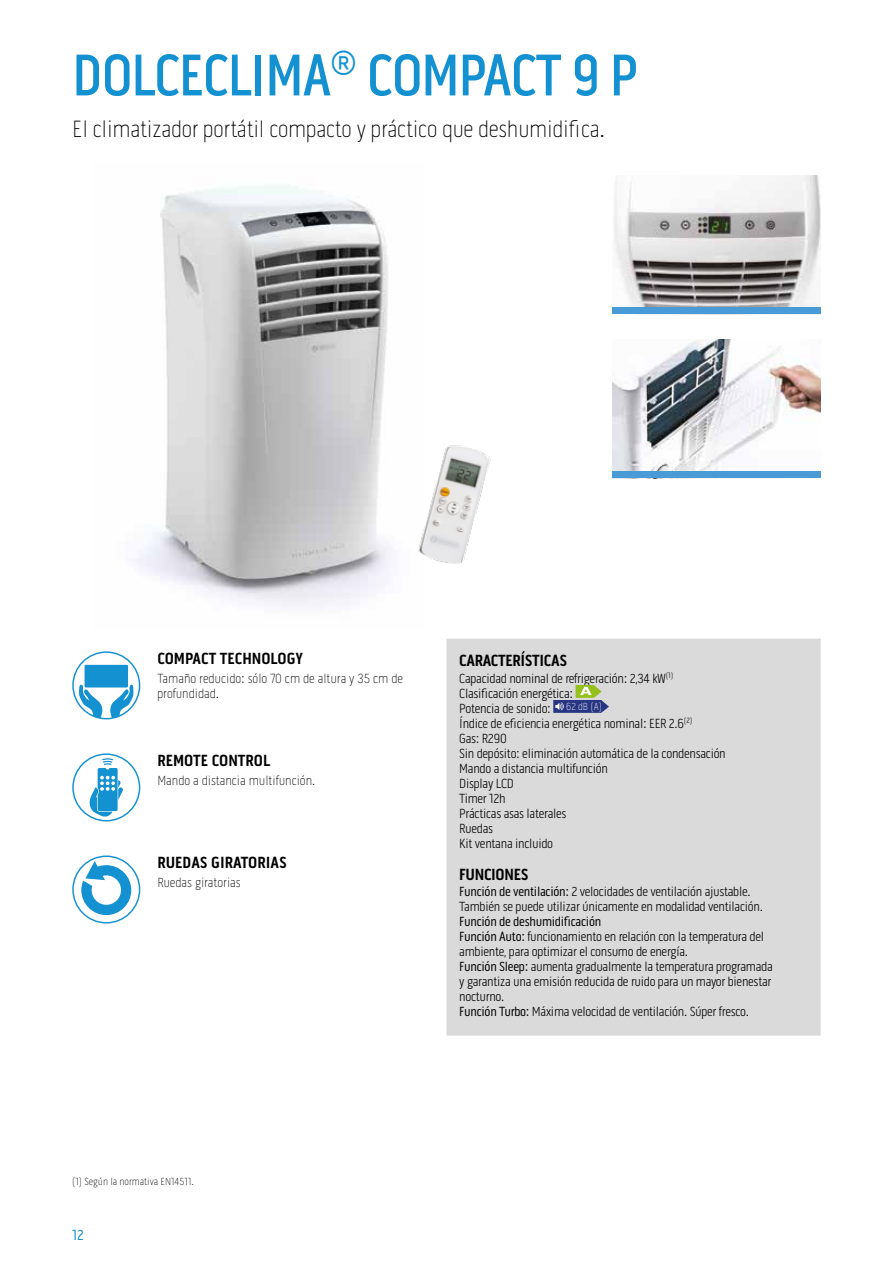
<style>
.page{position:relative;width:893px;height:1263px;background:#fff}
.page>*{position:absolute;margin:0;border:0;box-sizing:border-box;transform-origin:0 0}
.t1{font:500 60px "Pill Gothic 300 mg";letter-spacing:-.02em;color:#1391d1;scale:.95 1}
.t2{font:100 24px "Pill Gothic 300 mg";letter-spacing:-.01em;color:#000}
.t3{font:700 16.5px "Pill Gothic 300 mg";color:#000}
.t4{font:700 16.5px "Pill Gothic 300 mg";letter-spacing:-.02em;color:#000}
.t5{font:15px "Pill Gothic 300 mg";color:#1391d1}
.t6{font:300 13.5px/15px "Pill Gothic 300 mg";letter-spacing:-.02em;color:#000}
.t7{font:100 13.5px/15px "Pill Gothic 300 mg";color:#000}
.t8{font:100 10.5px "Pill Gothic 300 mg";color:#000}
.s1{font-weight:400}
</style>
<div class="page">
<img style="left:132px;top:186px;width:259px;height:422px">
<img style="left:614px;top:175px;width:207px;height:132px">
<div style="left:612px;top:307px;width:209px;height:7px;background:#499bd8"></div>
<img style="left:612px;top:339px;width:209px;height:133px">
<div style="left:612px;top:472px;width:209px;height:6px;background:#499bd8"></div>
<div style="left:85px;top:665px;width:43px;height:22px;background:#1391d1"></div>
<svg style="left:79px;top:685px;width:24px;height:34px"></svg>
<svg style="left:110px;top:685px;width:24px;height:34px"></svg>
<div style="left:72px;top:651px;width:68px;height:68px;border:1px solid #1391d1;border-radius:50%"></div>
<div style="left:72px;top:753px;width:68px;height:68px;border:1px solid #1391d1;border-radius:50%"></div>
<svg style="left:90px;top:758px;width:33px;height:59px"></svg>
<div style="left:72px;top:855px;width:68px;height:68px;border:1px solid #1391d1;border-radius:50%"></div>
<svg style="left:81px;top:861px;width:50px;height:54px"></svg>
<div style="left:446px;top:639px;width:375px;height:396px;background:#dadada"></div>
<svg style="left:553px;top:685px;width:56px;height:28px;background:#88949c"></svg>
<img style="left:418px;top:445px;width:73px;height:119px">
<h1 class="t1" style="left:72px;top:40px;width:597px">DOLCECLIMA<sup>®</sup> COMPACT 9 P</h1>
<h2 class="t2" style="left:72px;top:115px;width:534px">El climatizador portátil compacto y práctico que deshumidifica.</h2>
<p class="t3" style="left:157px;top:648px;width:147px">COMPACT TECHNOLOGY</p>
<p class="t7" style="left:157px;top:671px;width:247px">Tamaño reducido: sólo 70 cm de altura y 35 cm de profundidad.</p>
<p class="t3" style="left:157px;top:750px;width:114px">REMOTE CONTROL</p>
<p class="t7" style="left:157px;top:773px;width:160px">Mando a distancia multifunción.</p>
<p class="t3" style="left:157px;top:852px;width:131px">RUEDAS GIRATORIAS</p>
<p class="t7" style="left:157px;top:875px;width:85px">Ruedas giratorias</p>
<p class="t4" style="left:459px;top:651px;width:109px">CARACTERÍSTICAS</p>
<p class="t6" style="left:459px;top:671px;width:268px">Capacidad nominal de refrigeración: 2,34 kW<sup>(1)<br></sup>Clasificación energética:<br>Potencia de sonido: <sup>62</sup> <sup>dB</sup> <sup>(A)<br></sup>Índice de eficiencia energética nominal: EER 2.6<sup>(2)<br></sup>Gas: R290<br>Sin depósito: eliminación automática de la condensación<br>Mando a distancia multifunción<br>Display LCD<br>Timer 12h<br>Prácticas asas laterales<br>Ruedas<br>Kit ventana incluido</p>
<p class="t4" style="left:459px;top:864px;width:71px">FUNCIONES</p>
<p class="t6" style="left:459px;top:884px;width:305px"><span class="s1">Función de ventilación:</span> 2 velocidades de ventilación ajustable.<br>También se puede utilizar únicamente en modalidad ventilación.</p>
<p class="t6" style="left:459px;top:914px;width:315px"><span class="s1">Función de deshumidificación<br>Función Auto:</span> funcionamiento en relación con la temperatura del ambiente, para optimizar el consumo de energía.<br><span class="s1">Función Sleep:</span> aumenta gradualmente la temperatura programada y garantiza una emisión reducida de ruido para un mayor bienestar nocturno.<br><span class="s1">Función Turbo:</span> Máxima velocidad de ventilación. Súper fresco.</p>
<p class="t8" style="left:72px;top:1175px;width:123px">(1) Según la normativa EN14511.</p>
<p class="t5" style="left:72px;top:1226px;width:13px">12</p>
</div>
